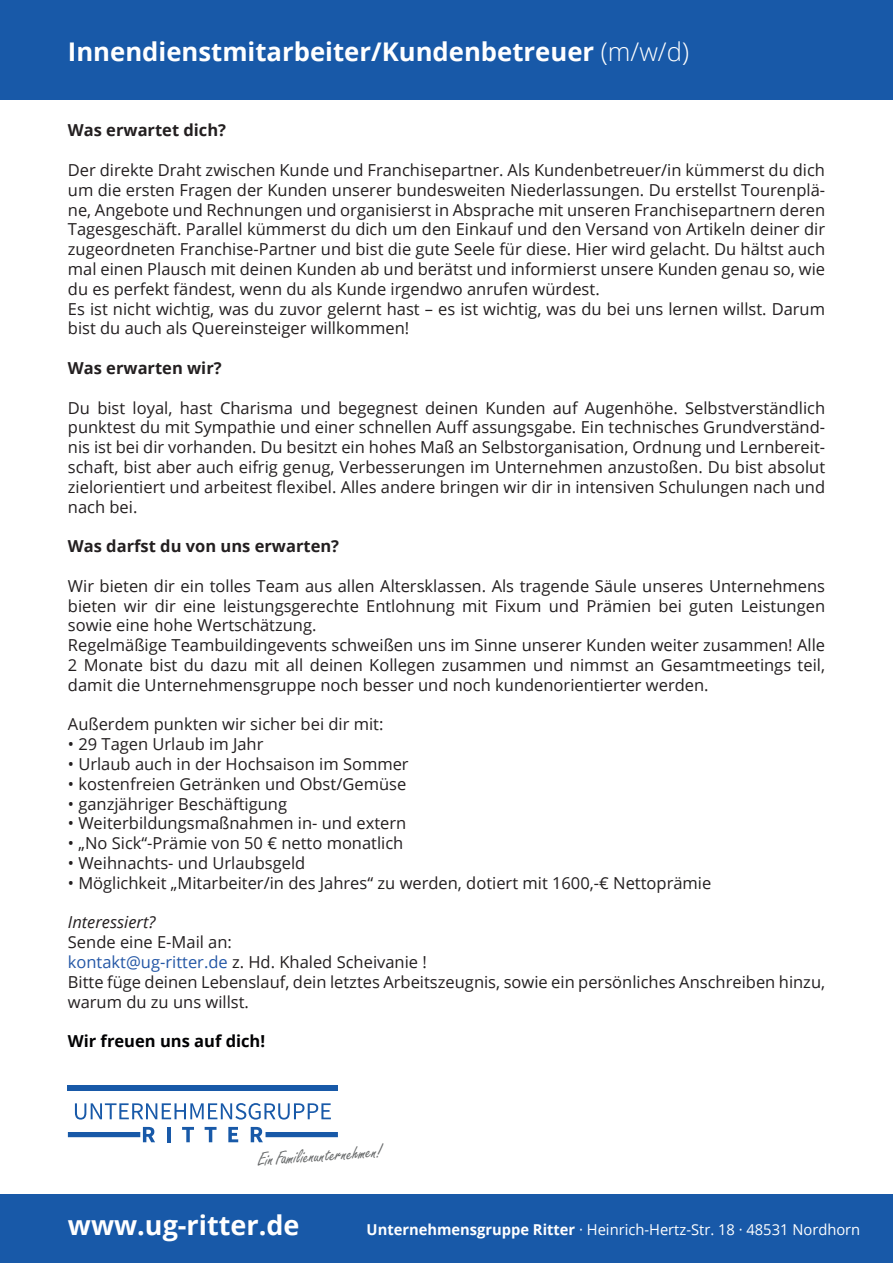
<style>
.page{position:relative;width:893px;height:1263px;background:#fff}
.page>*{position:absolute;margin:0;border:0;box-sizing:border-box;transform-origin:0 0}
.t1{font:700 27px "Open Sans";color:#fff}
.t2{font:700 25.65px "Open Sans";color:#fff}
.t3{font:20.4px "Freestyle Script";color:#67696a}
.t4{font:16.5px/19.8px "Open Sans";color:#231f20}
.t5{font:700 16.5px "Open Sans";color:#231f20}
.t6{font:700 16.5px "Open Sans";color:#000002}
.t7{font:italic 16.5px "Open Sans";color:#231f20}
.t8{font:15px "Open Sans";color:#fff}
.s1{font-weight:300}
.s2{color:#2457a6}
.s3{font-weight:700}
</style>
<div class="page">
<div style="left:0;top:1194px;width:893px;height:69px;background:#1859a8"></div>
<svg style="left:75px;top:1103px;width:256px;height:16px"></svg>
<svg style="left:68px;top:1127px;width:270px;height:15px"></svg>
<div style="left:68px;top:1085px;width:270px;height:6px;background:#1859a8"></div>
<div style="left:0;top:0;width:893px;height:100px;background:#1859a8"></div>
<h2 class="t2" style="left:68px;top:33px;width:623px">Innendienstmitarbeiter/Kundenbetreuer <span class="s1">(m/w/d)</span></h2>
<p class="t5" style="left:68px;top:119px;width:160px">Was erwartet dich?</p>
<p class="t4" style="left:68px;top:160px;width:759px">Der direkte Draht zwischen Kunde und Franchisepartner. Als Kundenbetreuer/in kümmerst du dich um die ersten Fragen der Kunden unserer bundesweiten Niederlassungen. Du erstellst Tourenplä&shy;ne, Angebote und Rechnungen und organisierst in Absprache mit unseren Franchisepartnern deren Tagesgeschäft. Parallel kümmerst du dich um den Einkauf und den Versand von Artikeln deiner dir zugeordneten Franchise-Partner und bist die gute Seele für diese. Hier wird gelacht. Du hältst auch mal einen Plausch mit deinen Kunden ab und berätst und informierst unsere Kunden genau so, wie du es perfekt fändest, wenn du als Kunde irgendwo anrufen würdest.<br>Es ist nicht wichtig, was du zuvor gelernt hast – es ist wichtig, was du bei uns lernen willst. Darum bist du auch als Quereinsteiger willkommen!</p>
<p class="t5" style="left:68px;top:356px;width:155px">Was erwarten wir?</p>
<p class="t4" style="left:68px;top:397px;width:759px;text-align:justify">Du bist loyal, hast Charisma und begegnest deinen Kunden auf Augenhöhe. Selbstverständlich punktest du mit Sympathie und einer schnellen Auff assungsgabe. Ein technisches Grundverständ&shy;nis ist bei dir vorhanden. Du besitzt ein hohes Maß an Selbstorganisation, Ordnung und Lernbereit&shy;schaft, bist aber auch eifrig genug, Verbesserungen im Unternehmen anzustoßen. Du bist absolut zielorientiert und arbeitest flexibel. Alles andere bringen wir dir in intensiven Schulungen nach und nach bei.</p>
<p class="t5" style="left:68px;top:534px;width:273px">Was darfst du von uns erwarten?</p>
<p class="t4" style="left:68px;top:575px;width:759px">Wir bieten dir ein tolles Team aus allen Altersklassen. Als tragende Säule unseres Unternehmens bieten wir dir eine leistungsgerechte Entlohnung mit Fixum und Prämien bei guten Leistungen sowie eine hohe Wertschätzung.<br>Regelmäßige Teambuildingevents schweißen uns im Sinne unserer Kunden weiter zusammen! Alle 2 Monate bist du dazu mit all deinen Kollegen zusammen und nimmst an Gesamtmeetings teil, damit die Unternehmensgruppe noch besser und noch kundenorientierter werden.</p>
<p class="t4" style="left:68px;top:714px;width:317px">Außerdem punkten wir sicher bei dir mit:</p>
<p class="t4" style="left:68px;top:734px;width:197px">• 29 Tagen Urlaub im Jahr</p>
<p class="t4" style="left:68px;top:754px;width:342px">• Urlaub auch in der Hochsaison im Sommer</p>
<p class="t4" style="left:68px;top:773px;width:340px">• kostenfreien Getränken und Obst/Gemüse</p>
<p class="t4" style="left:68px;top:793px;width:221px">• ganzjähriger Beschäftigung</p>
<p class="t4" style="left:68px;top:813px;width:340px">• Weiterbildungsmaßnahmen in- und extern</p>
<p class="t4" style="left:68px;top:833px;width:337px">• „No Sick“-Prämie von 50 € netto monatlich</p>
<p class="t4" style="left:68px;top:853px;width:239px">• Weihnachts- und Urlaubsgeld</p>
<p class="t4" style="left:68px;top:872px;width:645px">• Möglichkeit „Mitarbeiter/in des Jahres“ zu werden, dotiert mit 1600,-€ Nettoprämie</p>
<p class="t7" style="left:68px;top:911px;width:89px">Interessiert?</p>
<p class="t4" style="left:68px;top:932px;width:759px">Sende eine E-Mail an:<br><span class="s2">kontakt@ug-ritter.de</span> z. Hd. Khaled Scheivanie !<br>Bitte füge deinen Lebenslauf, dein letztes Arbeitszeugnis, sowie ein persönliches Anschreiben hinzu, warum du zu uns willst.</p>
<p class="t6" style="left:68px;top:1029px;width:199px">Wir freuen uns auf dich!</p>
<p class="t3" style="left:257px;top:1148px;width:126px;rotate:-4deg">EinFamilienunternehmen!</p>
<h1 class="t1" style="left:68px;top:1206px;width:233px">www.ug-ritter.de</h1>
<p class="t8" style="left:367px;top:1219px;width:495px"><span class="s3">Unternehmensgruppe Ritter</span> · Heinrich-Hertz-Str. 18 · 48531 Nordhorn</p>
</div>
